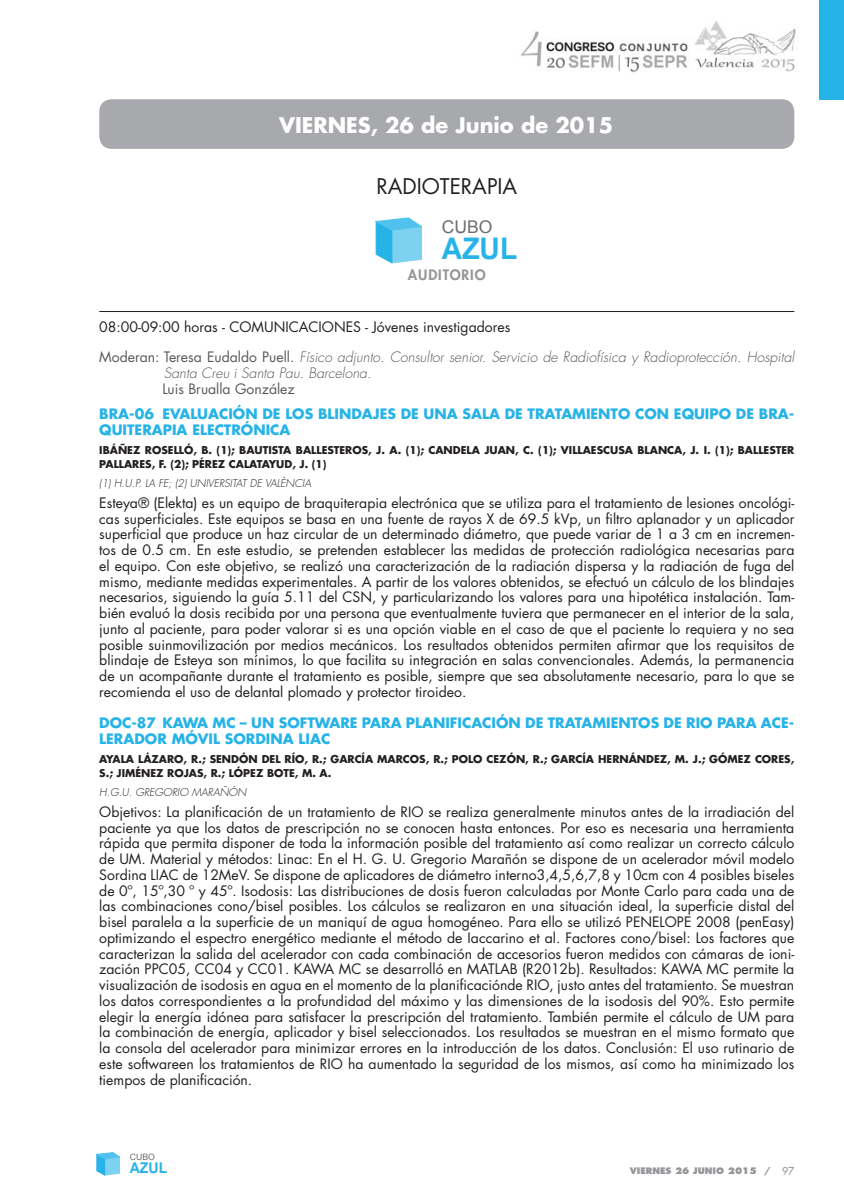
<style>
.page{position:relative;width:844px;height:1191px;background:#fff}
.page>*{position:absolute;margin:0;border:0;box-sizing:border-box;transform-origin:0 0}
.t1{font:700 29.75px "Arial";color:#26b3e8;scale:.95 1}
.t2{font:700 21px "Futura Std";color:#fff}
.t3{font:21px "Futura Std";color:#231f20}
.t4{font:17.5px "Arial";color:#6c6d70}
.t5{font:700 14.88px "Arial";color:#26b3e8;scale:.95 1}
.TEXTO_RESUMEN{font:14px/15.8px "Futura Std";color:#231f20;text-align:justify}
.TITULO_AZUL{font:700 14px/15.8px "Futura Std";color:#26b3e8}
.MODERADOR{font:italic 300 14px/15.8px "Futura Std";color:#57585a}
.horario{font:14px "Futura Std";color:#231f20}
.MODERADOR-2{font:14px "Futura Std";color:#57585a}
.t6{font:800 14px "Futura Std";letter-spacing:.06em;color:#939598}
.AUTORES{font:700 10.5px/14px "Futura Std";color:#231f20}
.CENTRO_TRABAJO{font:italic 300 10.5px "Futura Std";color:#231f20}
.t7{font:800 8.75px "Futura Std";color:#939598}
.t8{font:8.75px "Arial";color:#6c6d70}
.s1{font-weight:400;font-style:normal}
.s2{font-weight:500;font-size:10.5px}
</style>
<div class="page">
<svg style="left:97px;top:1152px;width:23px;height:23px"></svg>
<div style="left:819px;top:0;width:24px;height:99px;background:#26b3e8"></div>
<img style="left:520px;top:21px;width:276px;height:52px">
<hr style="left:99px;top:311px;width:695px;height:1px;background:#231f20">
<svg style="left:375px;top:218px;width:46px;height:45px;background:#6ccbef"></svg>
<div style="left:99px;top:99px;width:695px;height:50px;background:#a8a9ad;border-radius:12px"></div>
<p class="t2" style="left:279px;top:111px;width:335px">VIERNES, 26 de Junio de 2015</p>
<p class="t3" style="left:376px;top:172px;width:142px">RADIOTERAPIA</p>
<p class="t4" style="left:442px;top:215px;width:52px">CUBO</p>
<p class="t1" style="left:442px;top:229px;width:81px">AZUL</p>
<p class="t6" style="left:408px;top:265px;width:79px">AUDITORIO</p>
<p class="horario" style="left:99px;top:317px;width:412px">08:00-09:00 horas - COMUNICACIONES - Jóvenes investigadores</p>
<p class="MODERADOR" style="left:164px;top:350px;width:632px;text-indent:-64px"><span class="s1">Moderan: Teresa Eudaldo Puell.</span> Físico adjunto. Consultor senior. Servicio de Radiofísica y Radioprotección. Hospital<br>Santa Creu i Santa Pau. Barcelona.</p>
<p class="MODERADOR-2" style="left:162px;top:380px;width:134px">Luis Brualla González</p>
<p class="TITULO_AZUL" style="left:99px;top:406px;width:696px">BRA-06 EVALUACIÓN DE LOS BLINDAJES DE UNA SALA DE TRATAMIENTO CON EQUIPO DE BRA-<br>QUITERAPIA ELECTRÓNICA</p>
<p class="AUTORES" style="left:99px;top:443px;width:696px">IBÁÑEZ ROSELLÓ, B. (1); BAUTISTA BALLESTEROS, J. A. (1); CANDELA JUAN, C. (1); VILLAESCUSA BLANCA, J. I. (1); BALLESTER<br>PALLARES, F. (2); PÉREZ CALATAYUD, J. (1)</p>
<p class="CENTRO_TRABAJO" style="left:99px;top:477px;width:213px">(1) H.U.P. LA FE; (2) UNIVERSITAT DE VALÈNCIA</p>
<p class="TEXTO_RESUMEN" style="left:99px;top:495px;width:696px">Esteya® (Elekta) es un equipo de braquiterapia electrónica que se utiliza para el tratamiento de lesiones oncológi&shy;cas superficiales. Este equipos se basa en una fuente de rayos X de 69.5 kVp, un filtro aplanador y un aplicador superficial que produce un haz circular de un determinado diámetro, que puede variar de 1 a 3 cm en incremen&shy;tos de 0.5 cm. En este estudio, se pretenden establecer las medidas de protección radiológica necesarias para el equipo. Con este objetivo, se realizó una caracterización de la radiación dispersa y la radiación de fuga del mismo, mediante medidas experimentales. A partir de los valores obtenidos, se efectuó un cálculo de los blindajes necesarios, siguiendo la guía 5.11 del CSN, y particularizando los valores para una hipotética instalación. Tam&shy;bién evaluó la dosis recibida por una persona que eventualmente tuviera que permanecer en el interior de la sala, junto al paciente, para poder valorar si es una opción viable en el caso de que el paciente lo requiera y no sea posible suinmovilización por medios mecánicos. Los resultados obtenidos permiten afirmar que los requisitos de blindaje de Esteya son mínimos, lo que facilita su integración en salas convencionales. Además, la permanencia de un acompañante durante el tratamiento es posible, siempre que sea absolutamente necesario, para lo que se recomienda el uso de delantal plomado y protector tiroideo.</p>
<p class="TITULO_AZUL" style="left:99px;top:715px;width:696px">DOC-87 KAWA MC – UN SOFTWARE PARA PLANIFICACIÓN DE TRATAMIENTOS DE RIO PARA ACE-<br>LERADOR MÓVIL SORDINA LIAC</p>
<p class="AUTORES" style="left:99px;top:752px;width:696px">AYALA LÁZARO, R.; SENDÓN DEL RÍO, R.; GARCÍA MARCOS, R.; POLO CEZÓN, R.; GARCÍA HERNÁNDEZ, M. J.; GÓMEZ CORES,<br>S.; JIMÉNEZ ROJAS, R.; LÓPEZ BOTE, M. A.</p>
<p class="CENTRO_TRABAJO" style="left:99px;top:786px;width:149px">H.G.U. GREGORIO MARAÑÓN</p>
<p class="TEXTO_RESUMEN" style="left:99px;top:804px;width:696px">Objetivos: La planificación de un tratamiento de RIO se realiza generalmente minutos antes de la irradiación del paciente ya que los datos de prescripción no se conocen hasta entonces. Por eso es necesaria una herramienta rápida que permita disponer de toda la información posible del tratamiento así como realizar un correcto cálculo de UM. Material y métodos: Linac: En el H. G. U. Gregorio Marañón se dispone de un acelerador móvil modelo Sordina LIAC de 12MeV. Se dispone de aplicadores de diámetro interno3,4,5,6,7,8 y 10cm con 4 posibles biseles de 0º, 15º,30 º y 45º. Isodosis: Las distribuciones de dosis fueron calculadas por Monte Carlo para cada una de las combinaciones cono/bisel posibles. Los cálculos se realizaron en una situación ideal, la superficie distal del bisel paralela a la superficie de un maniquí de agua homogéneo. Para ello se utilizó PENELOPE 2008 (penEasy) optimizando el espectro energético mediante el método de Iaccarino et al. Factores cono/bisel: Los factores que caracterizan la salida del acelerador con cada combinación de accesorios fueron medidos con cámaras de ioni&shy;zación PPC05, CC04 y CC01. KAWA MC se desarrolló en MATLAB (R2012b). Resultados: KAWA MC permite la visualización de isodosis en agua en el momento de la planificaciónde RIO, justo antes del tratamiento. Se muestran los datos correspondientes a la profundidad del máximo y las dimensiones de la isodosis del 90%. Esto permite elegir la energía idónea para satisfacer la prescripción del tratamiento. También permite el cálculo de UM para la combinación de energía, aplicador y bisel seleccionados. Los resultados se muestran en el mismo formato que la consola del acelerador para minimizar errores en la introducción de los datos. Conclusión: El uso rutinario de este softwareen los tratamientos de RIO ha aumentado la seguridad de los mismos, así como ha minimizado los tiempos de planificación.</p>
<p class="t8" style="left:130px;top:1151px;width:27px">CUBO</p>
<p class="t5" style="left:130px;top:1158px;width:41px">AZUL</p>
<p class="t7" style="left:629px;top:1165px;width:166px">VIERNES 26 JUNIO 2015 / <span class="s2">97</span></p>
</div>
